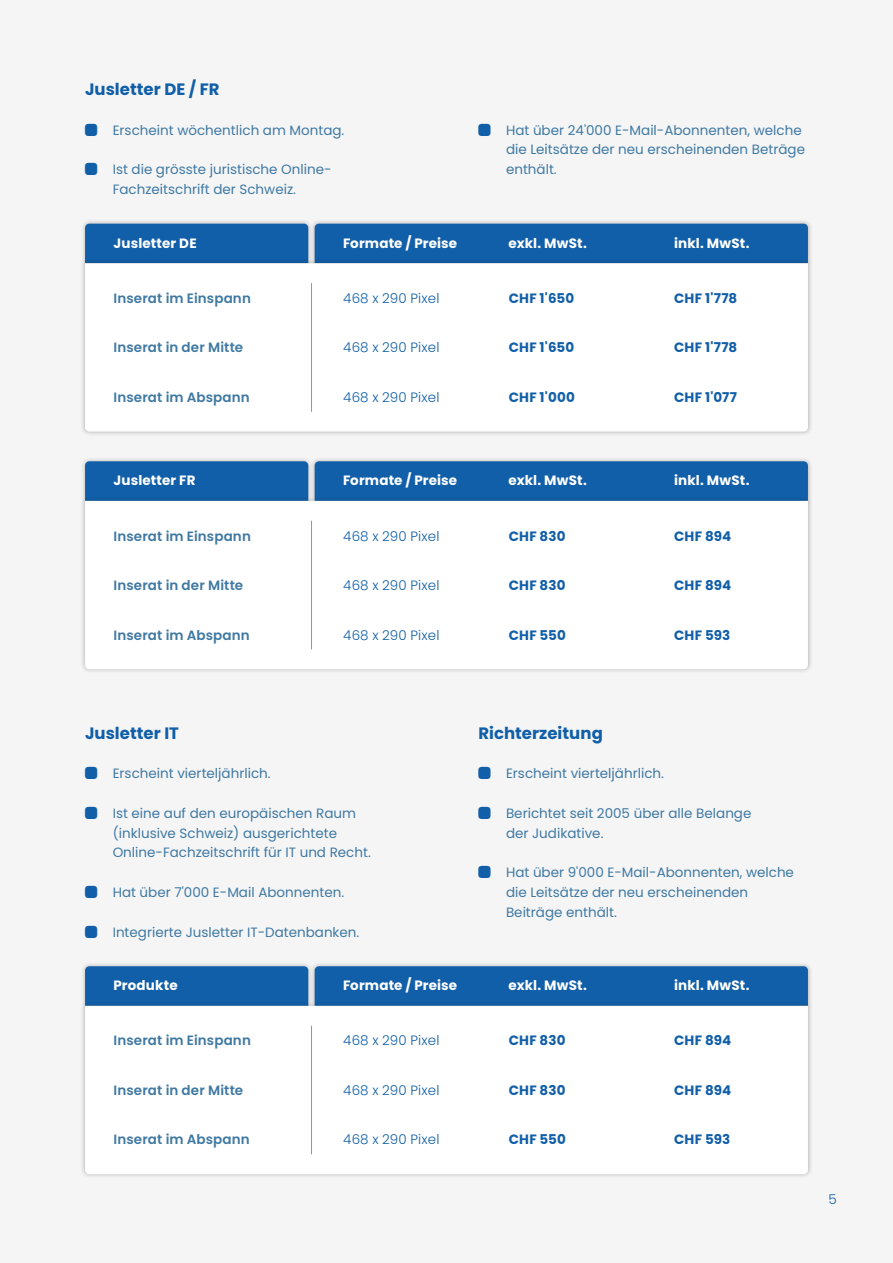
<style>
.page{position:relative;width:893px;height:1263px;background:#f5f5f6}
.page>*{position:absolute;margin:0;border:0;box-sizing:border-box;transform-origin:0 0}
.t1{font:700 16.5px "Poppins";color:#115fa8}
.t2{font:13.5px/19.8px "Poppins";color:#3f79a2}
.t3{font:600 13.5px "Poppins";letter-spacing:.005em;color:#3f79a2}
.t4{font:700 13.5px "Poppins";letter-spacing:.01em;color:#fff}
.t5{font:700 13.5px "Poppins";letter-spacing:.01em;color:#115fa8}
.t6{font:300 13.5px "Poppins";letter-spacing:.01em;color:#115fa8}
</style>
<div class="page">
<div style="left:80px;top:219px;width:233px;height:49px;background:#231f20;opacity:.3"></div>
<div style="left:85px;top:224px;width:223px;height:35px;background:#115fa8"></div>
<div style="left:80px;top:457px;width:233px;height:49px;background:#231f20;opacity:.3"></div>
<div style="left:85px;top:461px;width:223px;height:35px;background:#115fa8"></div>
<div style="left:310px;top:219px;width:503px;height:49px;background:#231f20;opacity:.3"></div>
<div style="left:315px;top:224px;width:493px;height:35px;background:#115fa8"></div>
<div style="left:310px;top:457px;width:503px;height:49px;background:#e5e5e6"></div>
<div style="left:315px;top:461px;width:493px;height:35px;background:#115fa8"></div>
<div style="left:80px;top:961px;width:233px;height:49px;background:#231f20;opacity:.3"></div>
<div style="left:85px;top:966px;width:223px;height:35px;background:#115fa8"></div>
<div style="left:310px;top:961px;width:503px;height:49px;background:#231f20;opacity:.3"></div>
<div style="left:315px;top:966px;width:493px;height:35px;background:#115fa8"></div>
<div style="left:80px;top:259px;width:733px;height:177px;background:#231f20;opacity:.3"></div>
<div style="left:85px;top:263px;width:723px;height:169px;background:#fff"></div>
<div style="left:80px;top:496px;width:733px;height:178px;background:#231f20;opacity:.3"></div>
<div style="left:85px;top:501px;width:723px;height:168px;background:#fff"></div>
<div style="left:80px;top:1001px;width:733px;height:178px;background:#231f20;opacity:.3"></div>
<div style="left:85px;top:1006px;width:723px;height:168px;background:#fff"></div>
<hr style="left:311px;top:283px;width:1px;height:129px;background:#939598">
<hr style="left:311px;top:521px;width:1px;height:128px;background:#939598">
<hr style="left:311px;top:1026px;width:1px;height:128px;background:#939598">
<p class="t1" style="left:85px;top:80px;width:136px">Jusletter DE / FR</p>
<p class="t2" style="left:113px;top:120px;width:233px">Erscheint wöchentlich am Montag.</p>
<p class="t2" style="left:113px;top:160px;width:220px">Ist die grösste juristische Online-<br>Fachzeitschrift der Schweiz.</p>
<p class="t2" style="left:506px;top:120px;width:301px">Hat über 24'000 E-Mail-Abonnenten, welche die Leitsätze der neu erscheinenden Beträge enthält.</p>
<p class="t4" style="left:114px;top:235px;width:85px">Jusletter DE</p>
<p class="t4" style="left:343px;top:235px;width:116px">Formate / Preise</p>
<p class="t4" style="left:509px;top:235px;width:80px">exkl. MwSt.</p>
<p class="t4" style="left:674px;top:235px;width:77px">inkl. MwSt.</p>
<p class="t3" style="left:114px;top:290px;width:139px">Inserat im Einspann</p>
<p class="t6" style="left:343px;top:290px;width:98px">468 x 290 Pixel</p>
<p class="t5" style="left:509px;top:290px;width:67px">CHF 1'650</p>
<p class="t5" style="left:674px;top:290px;width:65px">CHF 1'778</p>
<p class="t3" style="left:114px;top:340px;width:131px">Inserat in der Mitte</p>
<p class="t6" style="left:343px;top:340px;width:98px">468 x 290 Pixel</p>
<p class="t5" style="left:509px;top:340px;width:67px">CHF 1'650</p>
<p class="t5" style="left:674px;top:340px;width:65px">CHF 1'778</p>
<p class="t3" style="left:114px;top:389px;width:138px">Inserat im Abspann</p>
<p class="t6" style="left:343px;top:389px;width:98px">468 x 290 Pixel</p>
<p class="t5" style="left:509px;top:389px;width:68px">CHF 1'000</p>
<p class="t5" style="left:674px;top:389px;width:64px">CHF 1'077</p>
<p class="t4" style="left:114px;top:473px;width:83px">Jusletter FR</p>
<p class="t4" style="left:343px;top:473px;width:116px">Formate / Preise</p>
<p class="t4" style="left:509px;top:473px;width:80px">exkl. MwSt.</p>
<p class="t4" style="left:674px;top:473px;width:77px">inkl. MwSt.</p>
<p class="t3" style="left:114px;top:528px;width:139px">Inserat im Einspann</p>
<p class="t6" style="left:343px;top:528px;width:98px">468 x 290 Pixel</p>
<p class="t5" style="left:509px;top:528px;width:58px">CHF 830</p>
<p class="t5" style="left:674px;top:528px;width:58px">CHF 894</p>
<p class="t3" style="left:114px;top:577px;width:131px">Inserat in der Mitte</p>
<p class="t6" style="left:343px;top:577px;width:98px">468 x 290 Pixel</p>
<p class="t5" style="left:509px;top:577px;width:58px">CHF 830</p>
<p class="t5" style="left:674px;top:577px;width:58px">CHF 894</p>
<p class="t3" style="left:114px;top:627px;width:138px">Inserat im Abspann</p>
<p class="t6" style="left:343px;top:627px;width:98px">468 x 290 Pixel</p>
<p class="t5" style="left:509px;top:627px;width:59px">CHF 550</p>
<p class="t5" style="left:674px;top:627px;width:58px">CHF 593</p>
<p class="t1" style="left:85px;top:723px;width:95px">Jusletter IT</p>
<p class="t2" style="left:113px;top:763px;width:160px">Erscheint vierteljährlich.</p>
<p class="t2" style="left:113px;top:803px;width:260px">Ist eine auf den europäischen Raum (inklusive Schweiz) ausgerichtete<br>Online-Fachzeitschrift für IT und Recht.</p>
<p class="t2" style="left:113px;top:882px;width:233px">Hat über 7'000 E-Mail Abonnenten.</p>
<p class="t2" style="left:113px;top:922px;width:248px">Integrierte Jusletter IT-Datenbanken.</p>
<p class="t1" style="left:478px;top:723px;width:126px">Richterzeitung</p>
<p class="t2" style="left:506px;top:763px;width:160px">Erscheint vierteljährlich.</p>
<p class="t2" style="left:506px;top:803px;width:247px">Berichtet seit 2005 über alle Belange der Judikative.</p>
<p class="t2" style="left:506px;top:862px;width:289px">Hat über 9'000 E-Mail-Abonnenten, welche die Leitsätze der neu erscheinenden<br>Beiträge enthält.</p>
<p class="t4" style="left:114px;top:977px;width:66px">Produkte</p>
<p class="t4" style="left:343px;top:977px;width:116px">Formate / Preise</p>
<p class="t4" style="left:509px;top:977px;width:80px">exkl. MwSt.</p>
<p class="t4" style="left:674px;top:977px;width:77px">inkl. MwSt.</p>
<p class="t3" style="left:114px;top:1033px;width:139px">Inserat im Einspann</p>
<p class="t6" style="left:343px;top:1033px;width:98px">468 x 290 Pixel</p>
<p class="t5" style="left:509px;top:1033px;width:58px">CHF 830</p>
<p class="t5" style="left:674px;top:1033px;width:58px">CHF 894</p>
<p class="t3" style="left:114px;top:1082px;width:131px">Inserat in der Mitte</p>
<p class="t6" style="left:343px;top:1082px;width:98px">468 x 290 Pixel</p>
<p class="t5" style="left:509px;top:1082px;width:58px">CHF 830</p>
<p class="t5" style="left:674px;top:1082px;width:58px">CHF 894</p>
<p class="t3" style="left:114px;top:1132px;width:138px">Inserat im Abspann</p>
<p class="t6" style="left:343px;top:1132px;width:98px">468 x 290 Pixel</p>
<p class="t5" style="left:509px;top:1132px;width:59px">CHF 550</p>
<p class="t5" style="left:674px;top:1132px;width:58px">CHF 593</p>
<p class="t6" style="left:828px;top:1191px;width:10px">5</p>
</div>
